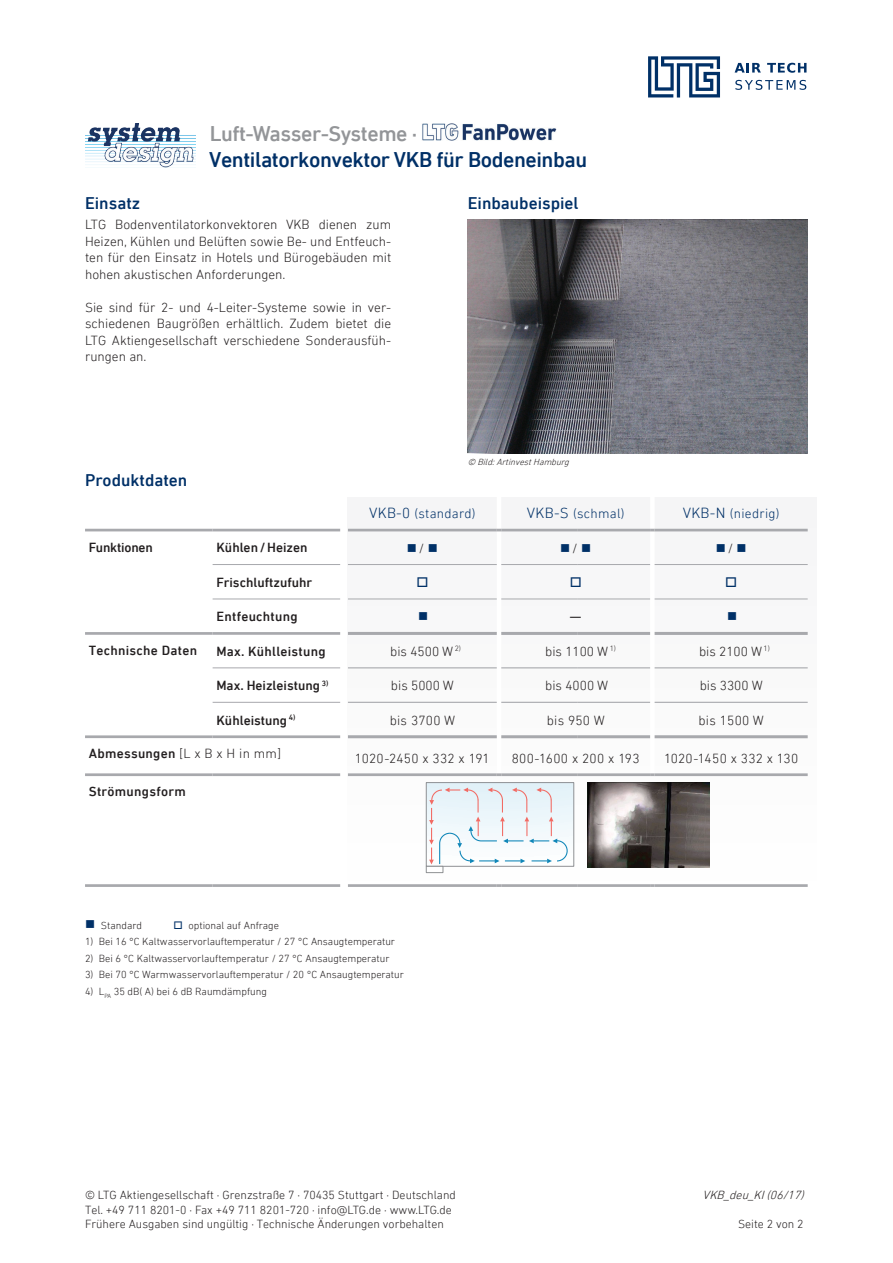
<style>
.page{position:relative;width:893px;height:1263px;background:#fff}
.page>*{position:absolute;margin:0;border:0;box-sizing:border-box;transform-origin:0 0}
.t1{font:500 21.75px "DIN Next LT Pro";letter-spacing:-.02em;color:#003067}
.t2{font:500 21.75px "DIN Next LT Pro";letter-spacing:-.02em;color:#939598}
.t3{font:500 17.25px "DIN Next LT Pro";color:#003067}
.t4{font:300 13.5px/16.5px "DIN Next LT Pro";color:#231f20;text-align:justify}
.t5{font:500 13.5px "DIN Next LT Pro";letter-spacing:.02em;color:#231f20}
.t6{font:500 13.5px "DIN Next LT Pro";color:#231f20}
.t7{font:300 13.5px "DIN Next LT Pro";letter-spacing:.02em;color:#003067}
.t8{font:300 13.5px "DIN Next LT Pro";letter-spacing:.02em;color:#231f20}
.t9{font:300 13.5px "DIN Next LT Pro";letter-spacing:.03em;color:#231f20}
.t10{font:500 13.5px "DIN Next LT Pro";letter-spacing:-.015em;color:#231f20}
.t11{font:13.5px "Wingdings";color:#003067}
.t12{font:13.5px "DIN Next LT Pro";color:#231f20}
.t13{font:300 12px/14.4px "DIN Next LT Pro";color:#231f20}
.t14{font:italic 300 12px "DIN Next LT Pro";color:#231f20}
.t15{font:300 10.5px "DIN Next LT Pro";color:#231f20}
.t16{font:italic 300 9px "DIN Next LT Pro";color:#231f20}
.s1{font-size:15px}
.s2{color:#003067}
.s3{font-weight:300}
</style>
<div class="page">
<div style="left:348px;top:497px;width:468px;height:404px;background:#f9f9f9"></div>
<svg style="left:735px;top:63px;width:26px;height:10px"></svg>
<svg style="left:767px;top:63px;width:39px;height:10px"></svg>
<svg style="left:735px;top:80px;width:71px;height:10px"></svg>
<svg style="left:648px;top:56px;width:72px;height:42px"></svg>
<img style="left:422px;top:123px;width:134px;height:18px">
<hr style="left:85px;top:529px;width:128px;height:2px;background:#a8a9ad">
<hr style="left:348px;top:632px;width:149px;height:3px;background:#a8a9ad">
<hr style="left:655px;top:632px;width:153px;height:3px;background:#a8a9ad">
<hr style="left:348px;top:667px;width:149px;height:1px;background:#a8a9ad">
<hr style="left:655px;top:667px;width:153px;height:1px;background:#a8a9ad">
<hr style="left:213px;top:632px;width:127px;height:3px;background:#a8a9ad">
<hr style="left:213px;top:667px;width:127px;height:1px;background:#a8a9ad">
<hr style="left:348px;top:773px;width:149px;height:3px;background:#a8a9ad">
<hr style="left:655px;top:773px;width:153px;height:3px;background:#a8a9ad">
<hr style="left:348px;top:884px;width:149px;height:3px;background:#a8a9ad">
<svg style="left:497px;top:884px;width:4px;height:3px"></svg>
<hr style="left:501px;top:884px;width:77px;height:3px;background:#a8a9ad">
<hr style="left:578px;top:884px;width:72px;height:3px;background:#a8a9ad">
<svg style="left:650px;top:884px;width:5px;height:3px"></svg>
<hr style="left:655px;top:884px;width:153px;height:3px;background:#a8a9ad">
<hr style="left:348px;top:598px;width:149px;height:1px;background:#a8a9ad">
<hr style="left:348px;top:529px;width:149px;height:2px;background:#a8a9ad">
<hr style="left:348px;top:564px;width:149px;height:1px;background:#a8a9ad">
<hr style="left:213px;top:598px;width:127px;height:1px;background:#a8a9ad">
<hr style="left:213px;top:529px;width:127px;height:2px;background:#a8a9ad">
<hr style="left:213px;top:564px;width:127px;height:1px;background:#a8a9ad">
<hr style="left:655px;top:598px;width:153px;height:1px;background:#a8a9ad">
<hr style="left:655px;top:529px;width:153px;height:2px;background:#a8a9ad">
<hr style="left:655px;top:564px;width:153px;height:1px;background:#a8a9ad">
<hr style="left:348px;top:702px;width:149px;height:1px;background:#a8a9ad">
<hr style="left:348px;top:735px;width:149px;height:3px;background:#a8a9ad">
<hr style="left:655px;top:702px;width:153px;height:1px;background:#a8a9ad">
<hr style="left:655px;top:735px;width:153px;height:3px;background:#a8a9ad">
<hr style="left:213px;top:702px;width:127px;height:1px;background:#a8a9ad">
<hr style="left:85px;top:632px;width:128px;height:3px;background:#a8a9ad">
<hr style="left:85px;top:735px;width:128px;height:3px;background:#a8a9ad">
<hr style="left:213px;top:735px;width:127px;height:3px;background:#a8a9ad">
<hr style="left:85px;top:773px;width:128px;height:3px;background:#a8a9ad">
<hr style="left:213px;top:773px;width:127px;height:3px;background:#a8a9ad">
<hr style="left:85px;top:884px;width:128px;height:3px;background:#a8a9ad">
<hr style="left:213px;top:884px;width:127px;height:3px;background:#a8a9ad">
<div style="left:426px;top:782px;width:148px;height:84px;background:linear-gradient(to bottom,#e1f1f8,#fff)"></div>
<div style="left:426px;top:782px;width:148px;height:84px;border:1px solid #8f9194"></div>
<div style="left:426px;top:866px;width:17px;height:7px;background:#fff;border:1px solid #8f9194"></div>
<svg style="left:429px;top:788px;width:139px;height:77px"></svg>
<img style="left:587px;top:782px;width:122px;height:85px">
<img style="left:85px;top:123px;width:111px;height:45px">
<img style="left:468px;top:220px;width:340px;height:233px">
<svg style="left:497px;top:528px;width:158px;height:248px"></svg>
<h1 class="t2" style="left:210px;top:121px;width:209px">Luft-Wasser-Systeme ·</h1>
<h1 class="t1" style="left:209px;top:147px;width:380px">Ventilatorkonvektor VKB für Bodeneinbau</h1>
<p class="t3" style="left:85px;top:193px;width:57px">Einsatz</p>
<p class="t4" style="left:85px;top:216px;width:308px">LTG Bodenventilatorkonvektoren VKB dienen zum Heizen, Kühlen und Belüften sowie Be- und Entfeuch&shy;ten für den Einsatz in Hotels und Bürogebäuden mit hohen akustischen Anforderungen.</p>
<p class="t4" style="left:85px;top:299px;width:308px">Sie sind für 2- und 4-Leiter-Systeme sowie in ver&shy;schiedenen Baugrößen erhältlich. Zudem bietet die LTG Aktiengesellschaft verschiedene Sonderausfüh&shy;rungen an.</p>
<p class="t3" style="left:85px;top:470px;width:104px">Produktdaten</p>
<p class="t3" style="left:468px;top:193px;width:112px">Einbaubeispiel</p>
<p class="t16" style="left:468px;top:457px;width:105px">© Bild:ArtinvestHamburg</p>
<p class="t7" style="left:369px;top:506px;width:108px"><span class="s1">VKB-0</span> (standard)</p>
<p class="t7" style="left:527px;top:506px;width:99px"><span class="s1">VKB-S</span> (schmal)</p>
<p class="t7" style="left:683px;top:506px;width:98px"><span class="s1">VKB-N</span> (niedrig)</p>
<p class="t10" style="left:89px;top:539px;width:65px">Funktionen</p>
<p class="t6" style="left:216px;top:540px;width:93px">Kühlen/Heizen</p>
<p class="t4" style="left:407px;top:539px;width:30px"><span class="s2">■</span> / <span class="s2">■</span></p>
<p class="t4" style="left:560px;top:539px;width:30px"><span class="s2">■</span> / <span class="s2">■</span></p>
<p class="t4" style="left:716px;top:539px;width:30px"><span class="s2">■</span> / <span class="s2">■</span></p>
<p class="t6" style="left:216px;top:574px;width:97px">Frischluftzufuhr</p>
<p class="t5" style="left:216px;top:609px;width:83px">Entfeuchtung</p>
<p class="t11" style="left:418px;top:609px;width:9px">■</p>
<p class="t12" style="left:570px;top:609px;width:13px">—</p>
<p class="t11" style="left:727px;top:609px;width:9px">■</p>
<p class="t5" style="left:89px;top:643px;width:110px">Technische Daten</p>
<p class="t5" style="left:216px;top:643px;width:111px">Max. Kühlleistung</p>
<p class="t4" style="left:390px;top:643px;width:72px">bis 4500 W <sup>2)</sup></p>
<p class="t4" style="left:545px;top:643px;width:72px">bis 1100 W <sup>1)</sup></p>
<p class="t4" style="left:699px;top:643px;width:72px">bis 2100 W <sup>1)</sup></p>
<p class="t6" style="left:216px;top:678px;width:114px">Max. Heizleistung <sup>3)</sup></p>
<p class="t4" style="left:391px;top:677px;width:65px">bis 5000 W</p>
<p class="t4" style="left:545px;top:677px;width:65px">bis 4000 W</p>
<p class="t4" style="left:700px;top:677px;width:65px">bis 3300 W</p>
<p class="t6" style="left:216px;top:712px;width:81px">Kühleistung <sup>4)</sup></p>
<p class="t4" style="left:390px;top:712px;width:67px">bis 3700 W</p>
<p class="t4" style="left:547px;top:712px;width:60px">bis 950 W</p>
<p class="t4" style="left:698px;top:712px;width:67px">bis 1500 W</p>
<p class="t5" style="left:89px;top:746px;width:194px">Abmessungen <span class="s3">[L x B x H in mm]</span></p>
<p class="t8" style="left:355px;top:750px;width:136px">1020-2450 x 332 x 191</p>
<p class="t9" style="left:512px;top:750px;width:129px">800-1600 x 200 x 193</p>
<p class="t8" style="left:664px;top:750px;width:136px">1020-1450 x 332 x 130</p>
<p class="t5" style="left:89px;top:784px;width:98px">Strömungsform</p>
<p class="t15" style="left:85px;top:919px;width:58px"><span class="s2">■</span> Standard</p>
<p class="t15" style="left:173px;top:919px;width:107px"><span class="s2">□</span> optional auf Anfrage</p>
<p class="t15" style="left:85px;top:936px;width:312px">1) Bei 16 °C Kaltwasservorlauftemperatur / 27 °C Ansaugtemperatur</p>
<p class="t15" style="left:85px;top:952px;width:306px">2) Bei 6 °C Kaltwasservorlauftemperatur / 27 °C Ansaugtemperatur</p>
<p class="t15" style="left:85px;top:969px;width:320px">3) Bei 70 °C Warmwasservorlauftemperatur / 20 °C Ansaugtemperatur</p>
<p class="t15" style="left:85px;top:985px;width:184px">4) L<sub>PA</sub> 35 dB( A) bei 6 dB Raumdämpfung</p>
<p class="t13" style="left:85px;top:1188px;width:372px">© LTG Aktiengesellschaft · Grenzstraße 7 · 70435 Stuttgart · Deutschland</p>
<p class="t14" style="left:703px;top:1188px;width:106px">VKB_deu_KI(06/17)</p>
<p class="t13" style="left:85px;top:1202px;width:368px">Tel. +49 711 8201-0 · Fax +49 711 8201-720 · info@LTG.de · www.LTG.de<br>Frühere Ausgaben sind ungültig · Technische Änderungen vorbehalten</p>
<p class="t13" style="left:738px;top:1217px;width:67px">Seite 2 von 2</p>
</div>
